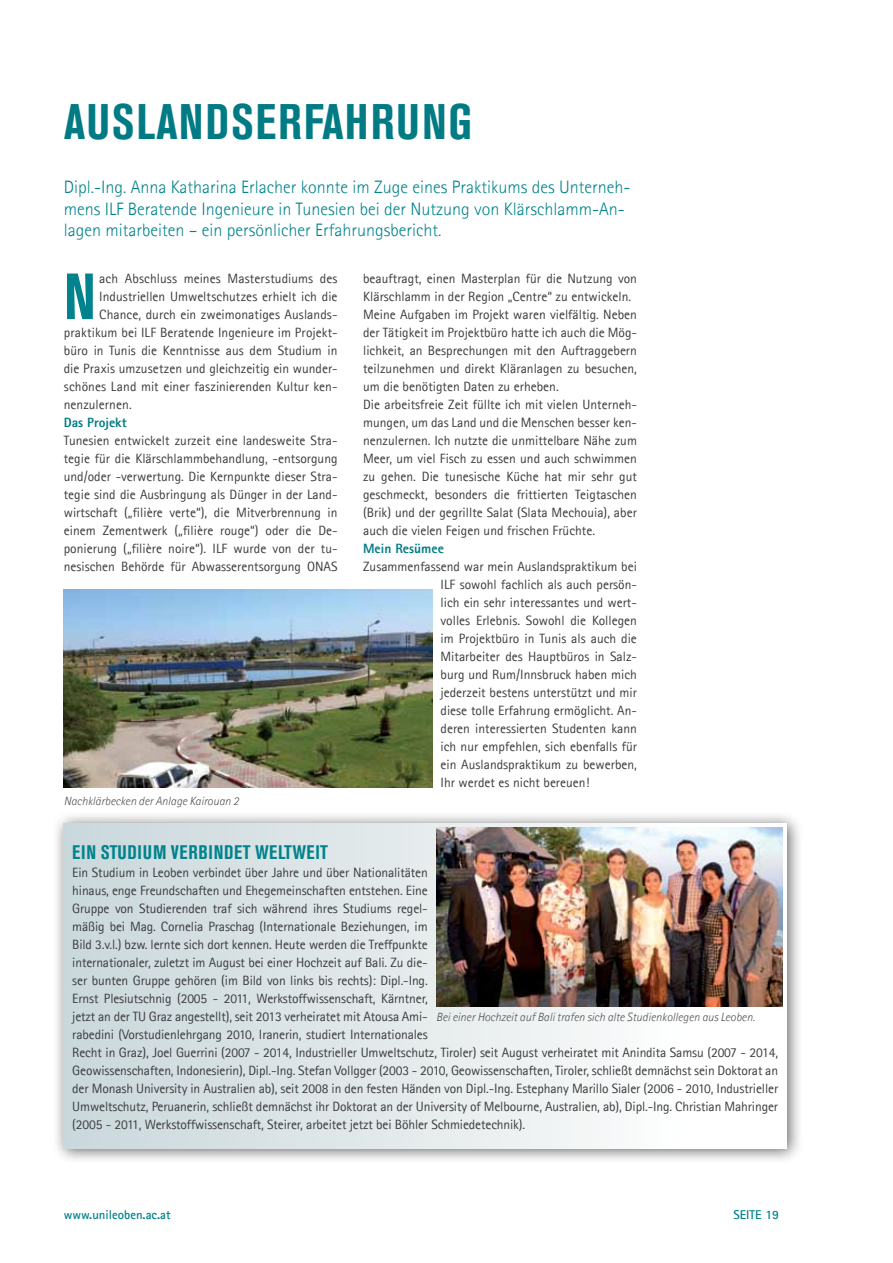
<style>
.page{position:relative;width:893px;height:1263px;background:#fff}
.page>*{position:absolute;margin:0;border:0;box-sizing:border-box;transform-origin:0 0}
.t1{font:700 condensed 64.5px "Akzidenz Grotesk BE";color:#00838c}
.t2{font:700 condensed 49.5px "Akzidenz Grotesk BE";letter-spacing:.06em;color:#007b84}
.t3{font:700 condensed 19.5px "Akzidenz Grotesk BE";letter-spacing:.04em;color:#00838c}
.t4{font:300 18px/21.6px "Agfa Rotis Sans Serif";color:#00838c}
.t5{font:13.5px/18px "Agfa Rotis Sans Serif";letter-spacing:-.01em;color:#3d3c3e;text-align:justify}
.t6{font:800 13.5px "Agfa Rotis Sans Serif";color:#007b84}
.t7{font:700 12.75px "Agfa Rotis Sans Serif";color:#00838c}
.t8{font:italic 300 12px "Agfa Rotis Sans Serif";color:#525254}
</style>
<div class="page">
<img style="left:64px;top:589px;width:368px;height:198px">
<div style="left:52px;top:811px;width:751px;height:354px;background:#000;opacity:.6"></div>
<div style="left:64px;top:823px;width:723px;height:325px;background:linear-gradient(to right,#cad7db,#fff)"></div>
<img style="left:436px;top:827px;width:346px;height:180px">
<h2 class="t2" style="left:64px;top:94px;width:406px">AUSLANDSERFAHRUNG</h2>
<h3 class="t4" style="left:64px;top:176px;width:568px">Dipl.-Ing. Anna Katharina Erlacher konnte im Zuge eines Praktikums des Unterneh&shy;mens ILF Beratende Ingenieure in Tunesien bei der Nutzung von Klärschlamm-An&shy;lagen mitarbeiten – ein persönlicher Erfahrungsbericht.</h3>
<h1 class="t1" style="left:64px;top:260px;width:27px">N</h1>
<p class="t5" style="left:99px;top:269px;width:240px">ach Abschluss meines Masterstudiums des</p>
<p class="t5" style="left:363px;top:269px;width:275px;text-align:left">beauftragt, einen Masterplan für die Nutzung von Klärschlamm in der Region „Centre“ zu entwickeln.<br>Meine Aufgaben im Projekt waren vielfältig. Neben der Tätigkeit im Projektbüro hatte ich auch die Mög&shy;lichkeit, an Besprechungen mit den Auftraggebern teilzunehmen und direkt Kläranlagen zu besuchen, um die benötigten Daten zu erheben.<br>Die arbeitsfreie Zeit füllte ich mit vielen Unterneh&shy;mungen, um das Land und die Menschen besser ken&shy;nenzulernen. Ich nutzte die unmittelbare Nähe zum Meer, um viel Fisch zu essen und auch schwimmen zu gehen. Die tunesische Küche hat mir sehr gut geschmeckt, besonders die frittierten Teigtaschen (Brik) und der gegrillte Salat (Slata Mechouia), aber auch die vielen Feigen und frischen Früchte.</p>
<p class="t6" style="left:363px;top:540px;width:82px">Mein Resümee</p>
<p class="t5" style="left:441px;top:557px;width:198px;text-indent:-77px">Zusammenfassend war mein Auslandspraktikum bei ILF sowohl fachlich als auch persön&shy;lich ein sehr interessantes und wert&shy;volles Erlebnis. Sowohl die Kollegen im Projektbüro in Tunis als auch die Mitarbeiter des Hauptbüros in Salz&shy;burg und Rum/Innsbruck haben mich jederzeit bestens unterstützt und mir diese tolle Erfahrung ermöglicht. An&shy;deren interessierten Studenten kann ich nur empfehlen, sich ebenfalls für ein Auslandspraktikum zu bewerben, Ihr werdet es nicht bereuen!</p>
<p class="t5" style="left:99px;top:287px;width:240px">Industriellen Umweltschutzes erhielt ich die</p>
<p class="t5" style="left:99px;top:305px;width:240px">Chance, durch ein zweimonatiges Auslands-</p>
<p class="t5" style="left:64px;top:323px;width:275px">praktikum bei ILF Beratende Ingenieure im Projekt-</p>
<p class="t5" style="left:64px;top:341px;width:275px">büro in Tunis die Kenntnisse aus dem Studium in</p>
<p class="t5" style="left:64px;top:359px;width:275px">die Praxis umzusetzen und gleichzeitig ein wunder-</p>
<p class="t5" style="left:64px;top:377px;width:275px">schönes Land mit einer faszinierenden Kultur ken-</p>
<p class="t5" style="left:64px;top:395px;width:69px">nenzulernen.</p>
<p class="t6" style="left:64px;top:414px;width:64px">Das Projekt</p>
<p class="t5" style="left:64px;top:431px;width:275px">Tunesien entwickelt zurzeit eine landesweite Stra&shy;tegie für die Klärschlammbehandlung, -entsorgung und/oder -verwertung. Die Kernpunkte dieser Stra&shy;tegie sind die Ausbringung als Dünger in der Land&shy;wirtschaft („filière verte“), die Mitverbrennung in einem Zementwerk („filière rouge“) oder die De&shy;ponierung („filière noire“). ILF wurde von der tu&shy;nesischen Behörde für Abwasserentsorgung ONAS</p>
<p class="t8" style="left:64px;top:794px;width:177px">Nachklärbecken der Anlage Kairouan 2</p>
<h3 class="t3" style="left:72px;top:841px;width:257px">EIN STUDIUM VERBINDET WELTWEIT</h3>
<p class="t5" style="left:72px;top:863px;width:707px;text-align:left">Ein Studium in Leoben verbindet über Jahre und über Nationalitäten<br>hinaus, enge Freundschaften und Ehegemeinschaften entstehen. Eine<br>Gruppe von Studierenden traf sich während ihres Studiums regel-<br>mäßig bei Mag. Cornelia Praschag (Internationale Beziehungen, im<br>Bild 3.v.l.) bzw. lernte sich dort kennen. Heute werden die Treffpunkte<br>internationaler, zuletzt im August bei einer Hochzeit auf Bali. Zu die-<br>ser bunten Gruppe gehören (im Bild von links bis rechts): Dipl.-Ing.<br>Ernst Plesiutschnig (2005 - 2011, Werkstoffwissenschaft, Kärntner,<br>jetzt an der TU Graz angestellt), seit 2013 verheiratet mit Atousa Ami-<br>rabedini (Vorstudienlehrgang 2010, Iranerin, studiert Internationales<br>Recht in Graz), Joel Guerrini (2007 - 2014, Industrieller Umweltschutz, Tiroler) seit August verheiratet mit Anindita Samsu (2007 - 2014, Geowissenschaften, Indonesierin), Dipl.-Ing. Stefan Vollgger (2003 - 2010, Geowissenschaften, Tiroler, schließt demnächst sein Doktorat an der Monash University in Australien ab), seit 2008 in den festen Händen von Dipl.-Ing. Estephany Marillo Sialer (2006 - 2010, Industrieller Umweltschutz, Peruanerin, schließt demnächst ihr Doktorat an der University of Melbourne, Australien, ab), Dipl.-Ing. Christian Mahringer (2005 - 2011, Werkstoffwissenschaft, Steirer, arbeitet jetzt bei Böhler Schmiedetechnik).</p>
<p class="t8" style="left:436px;top:1010px;width:320px">Bei einer Hochzeit auf Bali trafen sich alte Studienkollegen aus Leoben.</p>
<p class="t7" style="left:64px;top:1207px;width:108px">www.unileoben.ac.at</p>
<p class="t7" style="left:733px;top:1207px;width:47px">SEITE 19</p>
</div>
